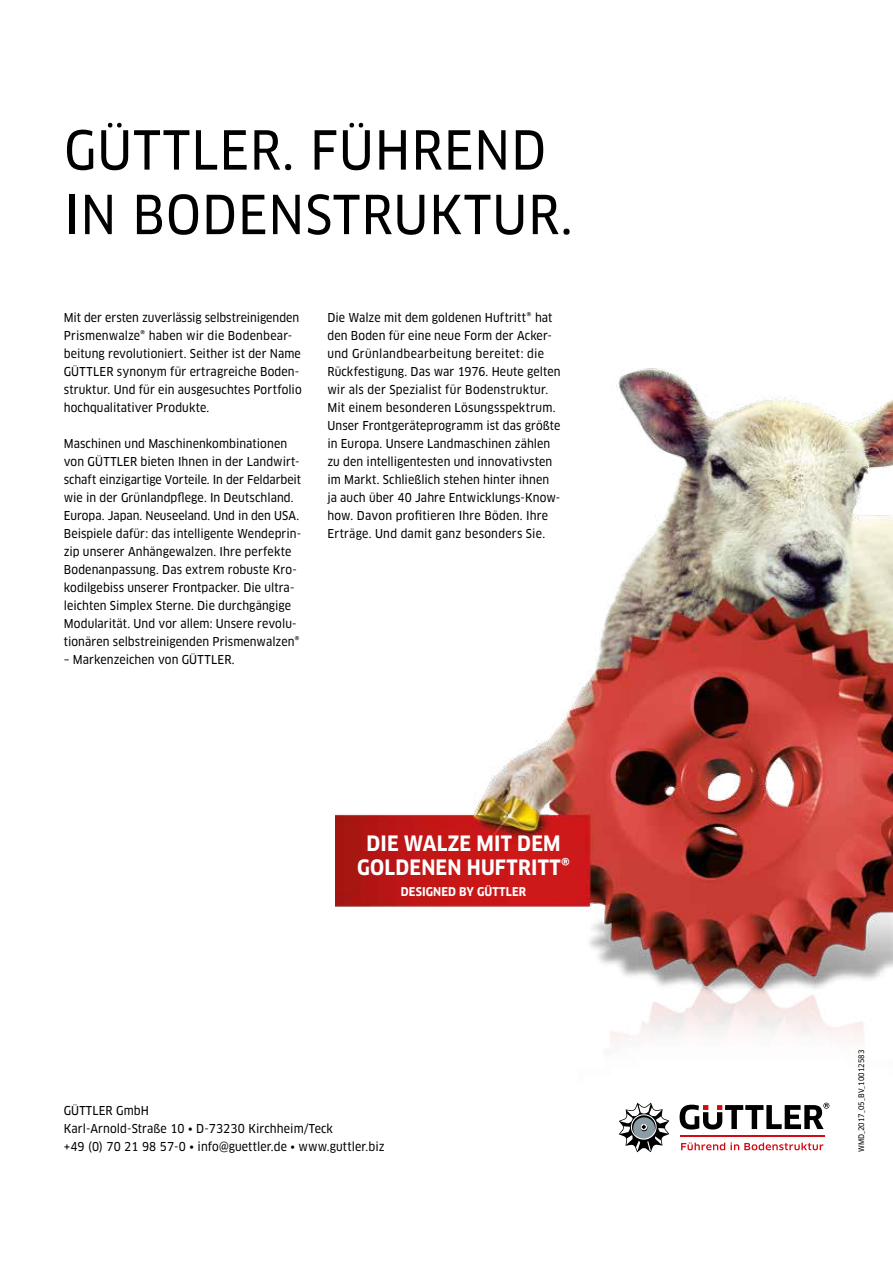
<style>
.page{position:relative;width:893px;height:1263px;background:#fff}
.page>*{position:absolute;margin:0;border:0;box-sizing:border-box;transform-origin:0 0}
.t1{font:52.5px/64.5px "Clan Pro Narr News";letter-spacing:.02em;color:#000}
.t2{font:700 20.7px/23.7px "Clan Pro Narr";letter-spacing:.01em;color:#fff;text-align:center}
.t3{font:12px/18px "Clan Pro Narr News";letter-spacing:.01em;color:#000}
.t4{font:700 11.85px "Clan Pro Narr";letter-spacing:.01em;color:#fff}
.t5{font:7.5px "Clan Pro Narr News";letter-spacing:.01em;color:#000}
</style>
<div class="page">
<svg style="left:619px;top:1103px;width:50px;height:49px"></svg>
<hr style="left:680px;top:1136px;width:144px;height:1px;background:#d20a11">
<svg style="left:681px;top:1142px;width:142px;height:8px"></svg>
<svg style="left:680px;top:1103px;width:149px;height:26px"></svg>
<img style="left:336px;top:368px;width:557px;height:675px">
<h1 class="t1" style="left:64px;top:118px;width:510px">GÜTTLER. FÜHREND<br>IN BODENSTRUKTUR.</h1>
<p class="t3" style="left:64px;top:309px;width:239px">Mit der ersten zuverlässig selbstreinigenden Prismenwalze® haben wir die Bodenbear&shy;beitung revolutioniert. Seither ist der Name GÜTTLER synonym für ertragreiche Boden&shy;struktur. Und für ein ausgesuchtes Portfolio hochqualitativer Produkte.</p>
<p class="t3" style="left:64px;top:435px;width:239px">Maschinen und Maschinenkombinationen von GÜTTLER bieten Ihnen in der Landwirt&shy;schaft einzigartige Vorteile. In der Feldarbeit wie in der Grünlandpflege. In Deutschland.<br>Europa. Japan. Neuseeland. Und in den USA.<br>Beispiele dafür: das intelligente Wendeprin&shy;zip unserer Anhängewalzen. Ihre perfekte Bodenanpassung. Das extrem robuste Kro&shy;kodilgebiss unserer Frontpacker. Die ultra&shy;leichten Simplex Sterne. Die durchgängige Modularität. Und vor allem: Unsere revolu&shy;tionären selbstreinigenden Prismenwalzen®</p>
<p class="t3" style="left:64px;top:651px;width:172px">– Markenzeichen von GÜTTLER.</p>
<p class="t3" style="left:327px;top:309px;width:235px">Die Walze mit dem goldenen Huftritt® hat den Boden für eine neue Form der Acker&shy;und Grünlandbearbeitung bereitet: die Rückfestigung. Das war 1976. Heute gelten wir als der Spezialist für Bodenstruktur.<br>Mit einem besonderen Lösungsspektrum.<br>Unser Frontgeräteprogramm ist das größte in Europa. Unsere Landmaschinen zählen zu den intelligentesten und innovativsten im Markt. Schließlich stehen hinter ihnen ja auch über 40 Jahre Entwicklungs-Know&shy;how. Davon profitieren Ihre Böden. Ihre Erträge. Und damit ganz besonders Sie.</p>
<h2 class="t2" style="left:357px;top:832px;width:214px">DIE WALZE MIT DEM<br>GOLDENEN HUFTRITT®</h2>
<p class="t4" style="left:401px;top:884px;width:127px">DESIGNED BY GÜTTLER</p>
<p class="t3" style="left:64px;top:1102px;width:322px">GÜTTLER GmbH<br>Karl-Arnold-Straße 10 • D-73230 Kirchheim/Teck<br>+49 (0) 70 21 98 57-0 • info@guettler.de • www.guttler.biz</p>
<p class="t5" style="left:857px;top:1152px;width:104px;rotate:-90deg">WMD_2017_05_BV_10012583</p>
</div>
